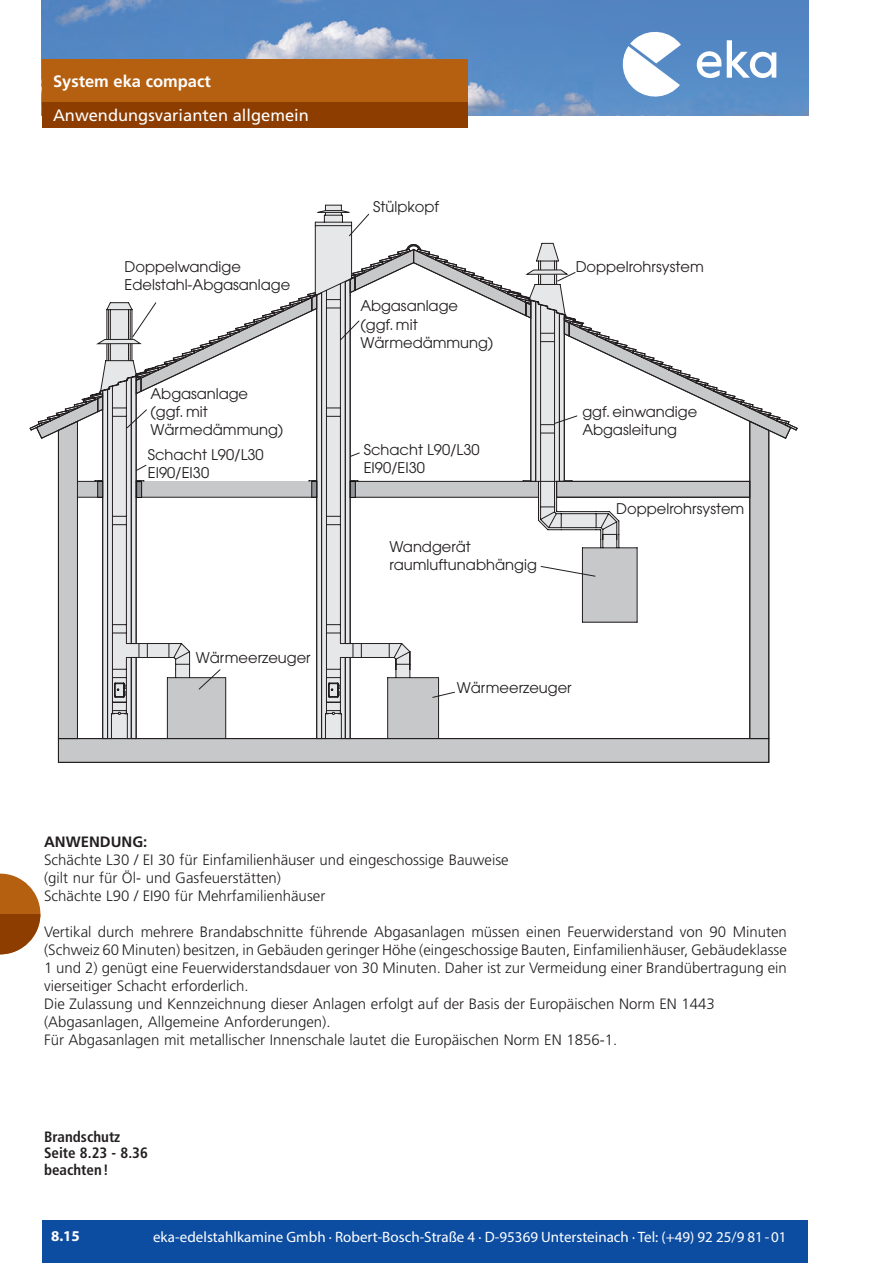
<style>
.page{position:relative;width:893px;height:1263px;background:#fff}
.page>*{position:absolute;margin:0;border:0;box-sizing:border-box;transform-origin:0 0}
.t1{font:16.5px "Frutiger Roman 2";color:#fff}
.t2{font:700 16.5px "Frutiger";color:#fff}
.t3{font:300 15px/18px "Frutiger";color:#231f20}
.t4{font:15px "Myriad Pro";color:#fff}
.t5{font:700 condensed 15px/16.5px "Frutiger";color:#231f20}
.t6{font:700 15px "Frutiger";color:#231f20}
.t7{font:700 15px "Myriad Pro";color:#fff}
.t8{font:14.7px/18.1px "Avant Garde";color:#231f20}
</style>
<div class="page">
<img style="left:42px;top:0;width:766px;height:115px">
<svg style="left:619px;top:28px;width:62px;height:72px"></svg>
<svg style="left:697px;top:51px;width:24px;height:27px"></svg>
<svg style="left:727px;top:40px;width:49px;height:38px"></svg>
<div style="left:43px;top:1220px;width:765px;height:43px;background:#0d4da1"></div>
<div style="left:43px;top:60px;width:425px;height:42px;background:#b56011"></div>
<div style="left:43px;top:102px;width:425px;height:26px;background:#8d3d00"></div>
<svg style="left:59px;top:548px;width:711px;height:215px"></svg>
<hr style="left:58px;top:738px;width:711px;height:1px;background:#231f20">
<hr style="left:58px;top:762px;width:711px;height:1px;background:#231f20">
<hr style="left:58px;top:430px;width:1px;height:332px;background:#231f20">
<hr style="left:749px;top:421px;width:1px;height:317px;background:#231f20">
<hr style="left:768px;top:430px;width:1px;height:332px;background:#231f20">
<svg style="left:317px;top:205px;width:321px;height:533px"></svg>
<svg style="left:314px;top:213px;width:270px;height:525px"></svg>
<svg style="left:540px;top:566px;width:56px;height:11px"></svg>
<svg style="left:349px;top:243px;width:449px;height:305px"></svg>
<svg style="left:30px;top:292px;width:288px;height:446px"></svg>
<svg style="left:0;top:873px;width:40px;height:41px"></svg>
<svg style="left:0;top:914px;width:40px;height:40px;fill:#8d3d00"></svg>
<p class="t2" style="left:53px;top:72px;width:159px">System eka compact</p>
<p class="t1" style="left:53px;top:106px;width:257px">Anwendungsvarianten allgemein</p>
<p class="t8" style="left:125px;top:258px;width:167px">Doppelwandige<br>Edelstahl-Abgasanlage</p>
<p class="t8" style="left:150px;top:385px;width:134px">Abgasanlage (ggf. mit<br>Wärmedämmung)</p>
<p class="t8" style="left:148px;top:445px;width:117px">Schacht L90/L30<br>EI90/EI30</p>
<p class="t8" style="left:196px;top:648px;width:116px">Wärmeerzeuger</p>
<p class="t8" style="left:373px;top:197px;width:67px">Stülpkopf</p>
<p class="t8" style="left:360px;top:297px;width:134px">Abgasanlage (ggf. mit<br>Wärmedämmung)</p>
<p class="t8" style="left:364px;top:441px;width:117px">Schacht L90/L30<br>EI90/EI30</p>
<p class="t8" style="left:390px;top:537px;width:149px">Wandgerät raumluftunabhängig</p>
<p class="t8" style="left:576px;top:258px;width:130px">Doppelrohrsystem</p>
<p class="t8" style="left:582px;top:403px;width:116px">ggf. einwandige<br>Abgasleitung</p>
<p class="t8" style="left:616px;top:500px;width:130px">Doppelrohrsystem</p>
<p class="t8" style="left:457px;top:678px;width:116px">Wärmeerzeuger</p>
<p class="t6" style="left:44px;top:833px;width:105px">ANWENDUNG:</p>
<p class="t3" style="left:44px;top:851px;width:466px">Schächte L30 / EI 30 für Einfamilienhäuser und eingeschossige Bauweise (gilt nur für Öl- und Gasfeuerstätten)<br>Schächte L90 / EI90 für Mehrfamilienhäuser</p>
<p class="t3" style="left:44px;top:923px;width:744px">Vertikal durch mehrere Brandabschnitte führende Abgasanlagen müssen einen Feuerwiderstand von 90 Minuten (Schweiz 60 Minuten) besitzen, in Gebäuden geringer Höhe (eingeschossige Bauten, Einfamilienhäuser, Gebäudeklasse 1 und 2) genügt eine Feuerwiderstandsdauer von 30 Minuten. Daher ist zur Vermeidung einer Brandübertragung ein vierseitiger Schacht erforderlich.<br>Die Zulassung und Kennzeichnung dieser Anlagen erfolgt auf der Basis der Europäischen Norm EN 1443 (Abgasanlagen, Allgemeine Anforderungen).<br>Für Abgasanlagen mit metallischer Innenschale lautet die Europäischen Norm EN 1856-1.</p>
<p class="t5" style="left:44px;top:1128px;width:105px">Brandschutz<br>Seite 8.23 - 8.36 beachten!</p>
<p class="t7" style="left:51px;top:1226px;width:30px">8.15</p>
<p class="t4" style="left:153px;top:1227px;width:635px">eka-edelstahlkamine Gmbh · Robert-Bosch-Straße 4 · D-95369 Untersteinach · Tel: (+49) 92 25/9 81-01</p>
</div>
